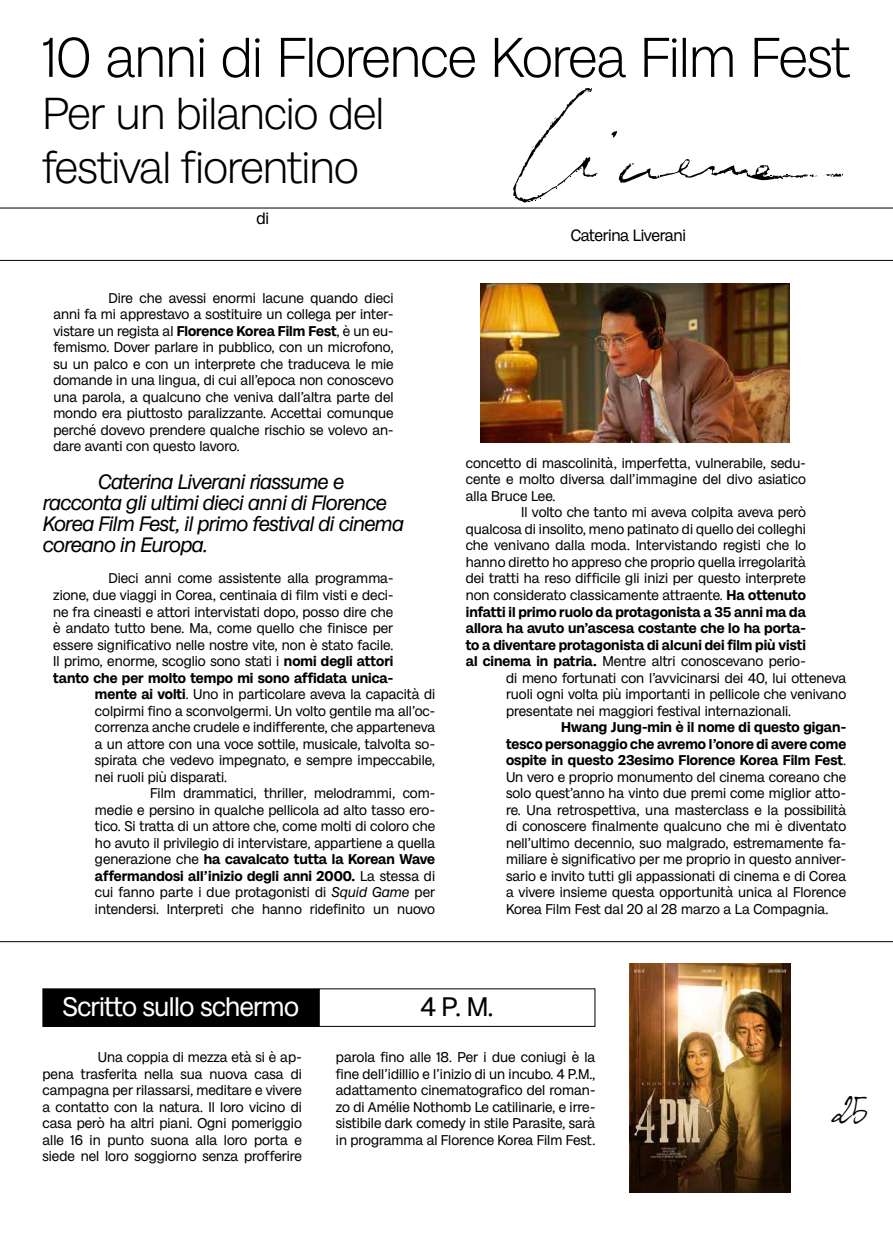
<style>
.page{position:relative;width:893px;height:1234px;background:#fff}
.page>*{position:absolute;margin:0;border:0;box-sizing:border-box;transform-origin:0 0}
.t1{font:300 56.25px "Milligram";letter-spacing:-.02em;color:#000}
.t2{font:300 45px/54px "Milligram";letter-spacing:-.02em;color:#000}
.t3{font:39px "Bonfatto";color:#000}
.t4{font:27px "Milligram";letter-spacing:-.02em;color:#fff}
.t5{font:27px "Milligram";color:#000}
.t6{font:italic 21px/21px "Milligram";letter-spacing:-.03em;color:#000}
.t7{font:16.5px "Milligram";letter-spacing:-.025em;color:#000}
.t8{font:14.25px/16.5px "Milligram";color:#000;text-align:justify}
.s1{font-weight:700}
.s2{font-style:italic}
</style>
<div class="page">
<hr style="left:0;top:260px;width:893px;height:1px;background:#000">
<hr style="left:0;top:208px;width:893px;height:1px;background:#000">
<hr style="left:0;top:941px;width:893px;height:1px;background:#000">
<div style="left:43px;top:988px;width:276px;height:38px;background:#000"></div>
<div style="left:43px;top:988px;width:276px;height:38px;border:1px solid #000"></div>
<svg style="left:611px;top:131px;width:6px;height:7px"></svg>
<svg style="left:513px;top:88px;width:85px;height:114px"></svg>
<svg style="left:619px;top:159px;width:224px;height:24px"></svg>
<img style="left:480px;top:283px;width:310px;height:159px">
<img style="left:629px;top:963px;width:162px;height:229px">
<h1 class="t1" style="left:43px;top:21px;width:809px">10 anni di Florence Korea Film Fest</h1>
<h2 class="t2" style="left:43px;top:84px;width:343px">Per un bilancio del festival fiorentino</h2>
<p class="t7" style="left:256px;top:207px;width:14px">di</p>
<p class="t8" style="left:53px;top:288px;width:342px;text-indent:55px">Dire che avessi enormi lacune quando dieci anni fa mi apprestavo a sostituire un collega per inter&shy;vistare un regista al <span class="s1">Florence Korea Film Fest</span>, è un eu&shy;femismo. Dover parlare in pubblico, con un microfono, su un palco e con un interprete che traduceva le mie domande in una lingua, di cui all’epoca non conoscevo una parola, a qualcuno che veniva dall’altra parte del mondo era piuttosto paralizzante. Accettai comunque perché dovevo prendere qualche rischio se volevo an&shy;dare avanti con questo lavoro.</p>
<h3 class="t6" style="left:43px;top:469px;width:363px;text-indent:55px">Caterina Liverani riassume e racconta gli ultimi dieci anni di Florence Korea Film Fest, il primo festival di cinema coreano in Europa.</h3>
<p class="t8" style="left:53px;top:569px;width:342px;text-indent:55px">Dieci anni come assistente alla programma&shy;zione, due viaggi in Corea, centinaia di film visti e deci&shy;ne fra cineasti e attori intervistati dopo, posso dire che è andato tutto bene. Ma, come quello che finisce per essere significativo nelle nostre vite, non è stato facile.<br>Il primo, enorme, scoglio sono stati i <span class="s1">nomi degli attori tanto che per molto tempo mi sono affidata unica-</span></p>
<p class="t8" style="left:95px;top:684px;width:342px"><span class="s1">mente ai volti</span>. Uno in particolare aveva la capacità di colpirmi fino a sconvolgermi. Un volto gentile ma all’oc&shy;correnza anche crudele e indifferente, che apparteneva a un attore con una voce sottile, musicale, talvolta so&shy;spirata che vedevo impegnato, e sempre impeccabile, nei ruoli più disparati.</p>
<p class="t8" style="left:95px;top:783px;width:342px;text-indent:55px">Film drammatici, thriller, melodrammi, com&shy;medie e persino in qualche pellicola ad alto tasso ero&shy;tico. Si tratta di un attore che, come molti di coloro che ho avuto il privilegio di intervistare, appartiene a quella generazione che <span class="s1">ha cavalcato tutta la Korean Wave affermandosi all’inizio degli anni 2000.</span> La stessa di cui fanno parte i due protagonisti di <span class="s2">Squid Game</span> per intendersi. Interpreti che hanno ridefinito un nuovo</p>
<p class="t7" style="left:571px;top:224px;width:117px">Caterina Liverani</p>
<p class="t8" style="left:466px;top:453px;width:342px">concetto di mascolinità, imperfetta, vulnerabile, sedu&shy;cente e molto diversa dall’immagine del divo asiatico alla Bruce Lee.</p>
<p class="t8" style="left:466px;top:503px;width:342px;text-indent:55px">Il volto che tanto mi aveva colpita aveva però qualcosa di insolito, meno patinato di quello dei colleghi che venivano dalla moda. Intervistando registi che lo hanno diretto ho appreso che proprio quella irregolarità dei tratti ha reso difficile gli inizi per questo interprete non considerato classicamente attraente. <span class="s1">Ha ottenuto infatti il primo ruolo da protagonista a 35 anni ma da allora ha avuto un’ascesa costante che lo ha porta&shy;to a diventare protagonista di alcuni dei film più visti al cinema in patria.</span> Mentre altri conoscevano perio-</p>
<p class="t8" style="left:506px;top:668px;width:342px">di meno fortunati con l’avvicinarsi dei 40, lui otteneva ruoli ogni volta più importanti in pellicole che venivano presentate nei maggiori festival internazionali.</p>
<p class="t8" style="left:506px;top:717px;width:342px;text-indent:55px"><span class="s1">Hwang Jung-min è il nome di questo gigan&shy;tesco personaggio che avremo l’onore di avere come ospite in questo 23esimo Florence Korea Film Fest</span>.<br>Un vero e proprio monumento del cinema coreano che solo quest’anno ha vinto due premi come miglior atto&shy;re. Una retrospettiva, una masterclass e la possibilità di conoscere finalmente qualcuno che mi è diventato nell’ultimo decennio, suo malgrado, estremamente fa&shy;miliare è significativo per me proprio in questo anniver&shy;sario e invito tutti gli appassionati di cinema e di Corea a vivere insieme questa opportunità unica al Florence Korea Film Fest dal 20 al 28 marzo a La Compagnia.</p>
<h3 class="t4" style="left:62px;top:988px;width:238px">Scritto sullo schermo</h3>
<h3 class="t5" style="left:421px;top:988px;width:74px">4 P. M.</h3>
<p class="t8" style="left:43px;top:1047px;width:261px;text-indent:55px">Una coppia di mezza età si è ap&shy;pena trasferita nella sua nuova casa di campagna per rilassarsi, meditare e vivere a contatto con la natura. Il loro vicino di casa però ha altri piani. Ogni pomeriggio alle 16 in punto suona alla loro porta e siede nel loro soggiorno senza profferire</p>
<p class="t8" style="left:336px;top:1047px;width:261px">parola fino alle 18. Per i due coniugi è la fine dell’idillio e l’inizio di un incubo. 4 P.M., adattamento cinematografico del roman&shy;zo di Amélie Nothomb Le catilinarie, e irre&shy;sistibile dark comedy in stile Parasite, sarà in programma al Florence Korea Film Fest.</p>
<h3 class="t3" style="left:833px;top:1092px;width:37px">25</h3>
</div>
